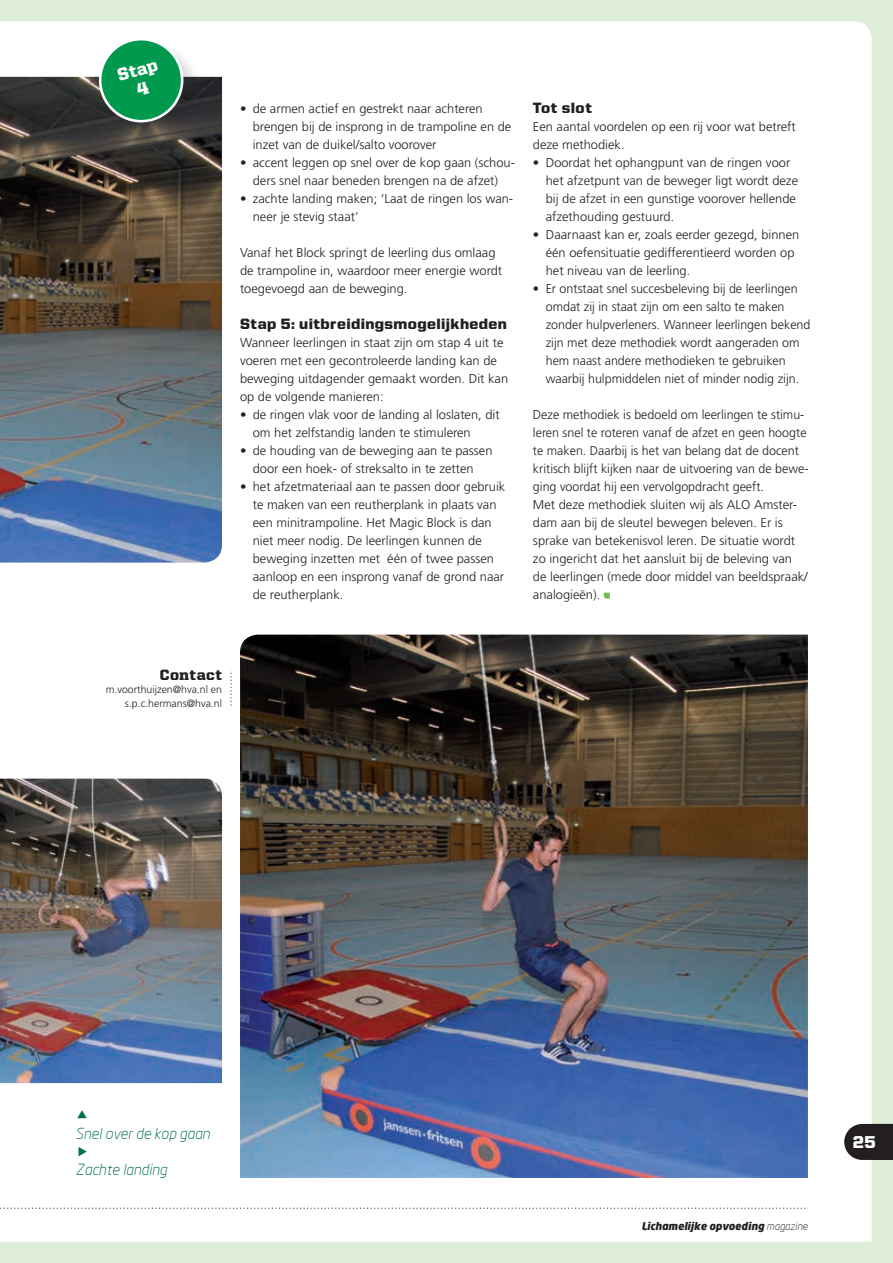
<style>
.page{position:relative;width:893px;height:1263px;background:#dfeed8}
.page>*{position:absolute;margin:0;border:0;box-sizing:border-box;transform-origin:0 0}
.t1{font:900 17.7px/19.5px "United Serif Reg";color:#fff;text-align:center;scale:.96 1}
.t2{font:900 17.25px "United Sans Reg";color:#fff}
.t3{font:900 15px "United Sans Reg";letter-spacing:.025em;color:#231f20}
.t4{font:italic 300 15px "Neo Sans";color:#016f45}
.t5{font:900 15px "United Serif Reg";letter-spacing:.04em;color:#231f20}
.t6{font:300 12.75px/18px "Frutiger LT Std";color:#231f20}
.t7{font:300 10.5px/13.5px "Frutiger LT Std";color:#231f20;text-align:right}
.t8{font:italic 900 10.5px "Neo Sans";color:#231f20}
.s1{font-weight:300}
</style>
<div class="page">
<div style="left:0;top:21px;width:872px;height:1221px;background:#fff"></div>
<svg style="left:604px;top:593px;width:6px;height:6px"></svg>
<img style="left:0;top:77px;width:222px;height:486px">
<div style="left:101px;top:40px;width:101px;height:101px;background:#231f20;opacity:.15"></div>
<svg style="left:96px;top:35px;width:91px;height:91px;background:#449f72"></svg>
<img style="left:0;top:779px;width:222px;height:304px">
<img style="left:240px;top:635px;width:568px;height:543px">
<svg style="left:230px;top:671px;width:2px;height:36px"></svg>
<svg style="left:844px;top:1124px;width:49px;height:36px;background:#353132"></svg>
<svg style="left:0;top:1207px;width:808px;height:2px;background:#e0e0e0"></svg>
<svg style="left:78px;top:1110px;width:9px;height:8px"></svg>
<svg style="left:79px;top:1146px;width:8px;height:10px"></svg>
<h1 class="t1" style="left:115px;top:65px;width:44px;rotate:-15deg">Stap<br>4</h1>
<p class="t6" style="left:253px;top:99px;width:260px;text-indent:-13px">• de armen actief en gestrekt naar achteren brengen bij de insprong in de trampoline en de inzet van de duikel/salto voorover</p>
<p class="t6" style="left:240px;top:153px;width:276px;text-align:center">• accent leggen op snel over de kop gaan (schou&shy;ders snel naar beneden brengen na de afzet)</p>
<p class="t6" style="left:253px;top:189px;width:262px;text-indent:-13px">• zachte landing maken; ‘Laat de ringen los wan&shy;neer je stevig staat’</p>
<p class="t6" style="left:240px;top:243px;width:264px">Vanaf het Block springt de leerling dus omlaag de trampoline in, waardoor meer energie wordt toegevoegd aan de beweging.</p>
<p class="t3" style="left:240px;top:315px;width:268px">Stap 5: uitbreidingsmogelijkheden</p>
<p class="t6" style="left:240px;top:333px;width:270px">Wanneer leerlingen in staat zijn om stap 4 uit te voeren met een gecontroleerde landing kan de beweging uitdagender gemaakt worden. Dit kan op de volgende manieren:</p>
<p class="t6" style="left:253px;top:405px;width:248px;text-indent:-13px">• de ringen vlak voor de landing al loslaten, dit om het zelfstandig landen te stimuleren</p>
<p class="t6" style="left:240px;top:441px;width:254px;text-align:center">• de houding van de beweging aan te passen door een hoek- of streksalto in te zetten</p>
<p class="t6" style="left:253px;top:477px;width:254px;text-indent:-13px">• het afzetmateriaal aan te passen door gebruik te maken van een reutherplank in plaats van een minitrampoline. Het Magic Block is dan niet meer nodig. De leerlingen kunnen de beweging inzetten met één of twee passen aanloop en een insprong vanaf de grond naar de reutherplank.</p>
<p class="t3" style="left:533px;top:99px;width:61px">Tot slot</p>
<p class="t6" style="left:533px;top:117px;width:264px">Een aantal voordelen op een rij voor wat betreft deze methodiek.</p>
<p class="t6" style="left:546px;top:153px;width:254px;text-indent:-13px">• Doordat het ophangpunt van de ringen voor het afzetpunt van de beweger ligt wordt deze bij de afzet in een gunstige voorover hellende afzethouding gestuurd.</p>
<p class="t6" style="left:546px;top:225px;width:255px;text-indent:-13px">• Daarnaast kan er, zoals eerder gezegd, binnen één oefensituatie gedifferentieerd worden op het niveau van de leerling.</p>
<p class="t6" style="left:546px;top:279px;width:266px;text-indent:-13px">• Er ontstaat snel succesbeleving bij de leerlingen omdat zij in staat zijn om een salto te maken zonder hulpverleners. Wanneer leerlingen bekend zijn met deze methodiek wordt aangeraden om hem naast andere methodieken te gebruiken waarbij hulpmiddelen niet of minder nodig zijn.</p>
<p class="t6" style="left:533px;top:405px;width:277px">Deze methodiek is bedoeld om leerlingen te stimu&shy;leren snel te roteren vanaf de afzet en geen hoogte te maken. Daarbij is het van belang dat de docent kritisch blijft kijken naar de uitvoering van de bewe&shy;ging voordat hij een vervolgopdracht geeft.<br>Met deze methodiek sluiten wij als ALO Amster&shy;dam aan bij de sleutel bewegen beleven. Er is sprake van betekenisvol leren. De situatie wordt zo ingericht dat het aansluit bij de beleving van de leerlingen (mede door middel van beeldspraak/ analogieën).</p>
<p class="t5" style="left:160px;top:666px;width:64px">Contact</p>
<p class="t7" style="left:106px;top:683px;width:118px">m.voorthuijzen@hva.nl en s.p.c.hermans@hva.nl</p>
<p class="t4" style="left:76px;top:1124px;width:136px">Snel over de kop gaan</p>
<p class="t4" style="left:76px;top:1160px;width:93px">Zachte landing</p>
<p class="t8" style="left:641px;top:1219px;width:168px">Lichamelijke opvoeding <span class="s1">magazine</span></p>
<h2 class="t2" style="left:853px;top:1133px;width:24px">25</h2>
</div>
